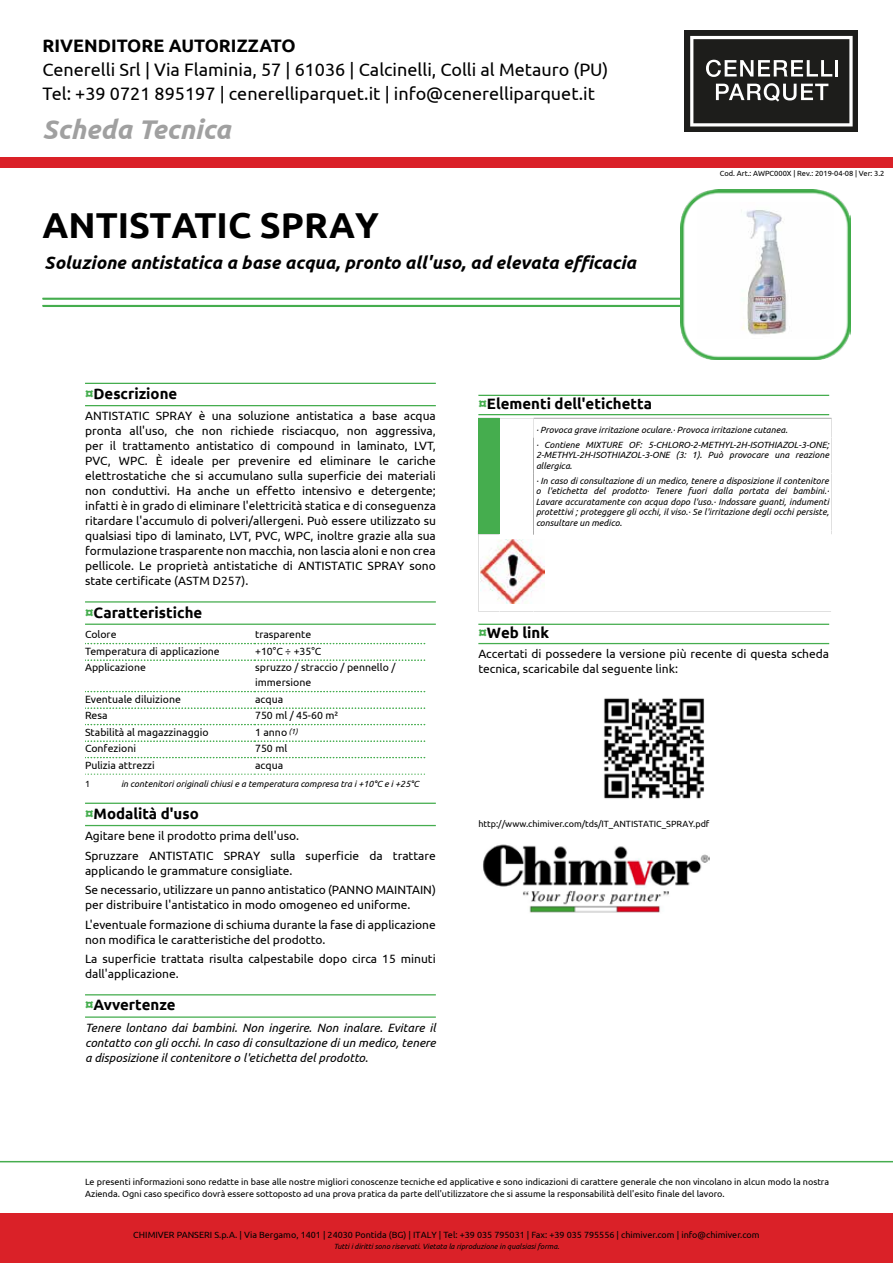
<style>
.page{position:relative;width:893px;height:1263px;background:#fff}
.page>*{position:absolute;margin:0;border:0;box-sizing:border-box;transform-origin:0 0}
.t1{font:700 36px "Ubuntu";color:#000}
.t2{font:italic 700 27px "Ubuntu";color:#a0a0a0}
.t3{font:18px/24px "Ubuntu";color:#000}
.t4{font:italic 700 18px "Ubuntu";color:#000}
.t5{font:700 18px "Ubuntu";color:#000}
.t6{font:700 15px "Ubuntu";color:#000}
.t7{font:12px/15px "Ubuntu";color:#000}
.t8{font:italic 12px/15px "Ubuntu";color:#000;text-align:justify}
.t9{font:10.5px/15px "Ubuntu";color:#000}
.t10{font:italic 9px/10.5px "Ubuntu";color:#000}
.t11{font:9px/12px "Ubuntu";color:#000}
.t12{font:italic 7.5px "Ubuntu";color:#000}
.t13{font:7.5px "Ubuntu";color:#000}
.s1{color:#45ad4e}
</style>
<div class="page">
<img style="left:483px;top:844px;width:226px;height:69px">
<div style="left:0;top:157px;width:893px;height:17px;background:#da2128"></div>
<div style="left:0;top:168px;width:893px;height:11px;background:#fff"></div>
<hr style="left:43px;top:298px;width:637px;height:1px;background:#45ad4e">
<hr style="left:43px;top:299px;width:637px;height:1px;background:#45ad4e">
<hr style="left:43px;top:305px;width:637px;height:1px;background:#45ad4e">
<hr style="left:43px;top:306px;width:637px;height:1px;background:#45ad4e">
<img style="left:680px;top:190px;width:170px;height:170px">
<img style="left:697px;top:202px;width:136px;height:136px">
<hr style="left:0;top:1161px;width:893px;height:1px;background:#45ad4e">
<div style="left:0;top:1213px;width:893px;height:50px;background:#da2128"></div>
<hr style="left:85px;top:383px;width:351px;height:1px;background:#45ad4e">
<hr style="left:85px;top:405px;width:351px;height:1px;background:#45ad4e">
<hr style="left:85px;top:601px;width:351px;height:2px;background:#45ad4e">
<hr style="left:85px;top:624px;width:351px;height:1px;background:#45ad4e">
<svg style="left:85px;top:643px;width:340px;height:2px"></svg>
<svg style="left:85px;top:659px;width:340px;height:2px"></svg>
<svg style="left:85px;top:691px;width:340px;height:2px"></svg>
<svg style="left:85px;top:707px;width:340px;height:2px"></svg>
<svg style="left:85px;top:724px;width:340px;height:2px"></svg>
<svg style="left:85px;top:740px;width:340px;height:2px"></svg>
<svg style="left:85px;top:757px;width:340px;height:2px"></svg>
<svg style="left:85px;top:773px;width:340px;height:2px"></svg>
<hr style="left:85px;top:803px;width:351px;height:1px;background:#45ad4e">
<hr style="left:85px;top:825px;width:351px;height:1px;background:#45ad4e">
<hr style="left:85px;top:994px;width:351px;height:1px;background:#45ad4e">
<hr style="left:85px;top:1016px;width:351px;height:2px;background:#45ad4e">
<hr style="left:478px;top:395px;width:351px;height:1px;background:#45ad4e">
<hr style="left:478px;top:414px;width:351px;height:1px;background:#45ad4e">
<svg style="left:478px;top:418px;width:354px;height:194px"></svg>
<hr style="left:478px;top:624px;width:351px;height:1px;background:#45ad4e">
<hr style="left:478px;top:643px;width:351px;height:1px;background:#45ad4e">
<img style="left:604px;top:698px;width:100px;height:101px">
<div style="left:685px;top:31px;width:173px;height:101px;background:#1d1d1b"></div>
<svg style="left:690px;top:36px;width:163px;height:90px"></svg>
<h3 class="t5" style="left:43px;top:34px;width:255px">RIVENDITORE AUTORIZZATO</h3>
<h3 class="t3" style="left:43px;top:57px;width:567px">Cenerelli Srl | Via Flaminia, 57 | 61036 | Calcinelli, Colli al Metauro (PU)<br>Tel: +39 0721 895197 | cenerelliparquet.it | info@cenerelliparquet.it</h3>
<h2 class="t2" style="left:43px;top:113px;width:190px">Scheda Tecnica</h2>
<h1 class="t1" style="left:43px;top:203px;width:338px">ANTISTATIC SPRAY</h1>
<h3 class="t4" style="left:45px;top:252px;width:593px">Soluzione antistatica a base acqua, pronto all'uso, ad elevata efficacia</h3>
<p class="t13" style="left:720px;top:168px;width:166px">Cod. Art.: AWPC000X | Rev.: 2019-04-08 | Ver: 3.2</p>
<p class="t6" style="left:85px;top:384px;width:94px"><span class="s1">¤</span>Descrizione</p>
<p class="t7" style="left:85px;top:408px;width:352px;text-align:justify">ANTISTATIC SPRAY è una soluzione antistatica a base acqua pronta all'uso, che non richiede risciacquo, non aggressiva, per il trattamento antistatico di compound in laminato, LVT, PVC, WPC. È ideale per prevenire ed eliminare le cariche elettrostatiche che si accumulano sulla superficie dei materiali non conduttivi. Ha anche un effetto intensivo e detergente; infatti è in grado di eliminare l'elettricità statica e di conseguenza ritardare l'accumulo di polveri/allergeni. Può essere utilizzato su qualsiasi tipo di laminato, LVT, PVC, WPC, inoltre grazie alla sua formulazione trasparente non macchia, non lascia aloni e non crea pellicole. Le proprietà antistatiche di ANTISTATIC SPRAY sono state certificate (ASTM D257).</p>
<p class="t6" style="left:85px;top:603px;width:119px"><span class="s1">¤</span>Caratteristiche</p>
<p class="t9" style="left:85px;top:627px;width:33px">Colore</p>
<p class="t9" style="left:255px;top:627px;width:58px">trasparente</p>
<p class="t9" style="left:85px;top:643px;width:136px">Temperatura di applicazione</p>
<p class="t9" style="left:255px;top:643px;width:68px">+10°C ÷ +35°C</p>
<p class="t9" style="left:85px;top:660px;width:62px">Applicazione</p>
<p class="t9" style="left:255px;top:660px;width:142px">spruzzo / straccio / pennello / immersione</p>
<p class="t9" style="left:85px;top:691px;width:97px">Eventuale diluizione</p>
<p class="t9" style="left:255px;top:691px;width:30px">acqua</p>
<p class="t9" style="left:85px;top:708px;width:24px">Resa</p>
<p class="t9" style="left:255px;top:708px;width:85px">750 ml / 45-60 m²</p>
<p class="t9" style="left:85px;top:724px;width:125px">Stabilità al magazzinaggio</p>
<p class="t9" style="left:255px;top:724px;width:44px">1 anno <sup>(1)</sup></p>
<p class="t9" style="left:85px;top:741px;width:52px">Confezioni</p>
<p class="t9" style="left:255px;top:741px;width:34px">750 ml</p>
<p class="t9" style="left:85px;top:757px;width:71px">Pulizia attrezzi</p>
<p class="t9" style="left:255px;top:757px;width:30px">acqua</p>
<p class="t11" style="left:85px;top:778px;width:7px">1</p>
<p class="t10" style="left:121px;top:778px;width:299px">in contenitori originali chiusi e a temperatura compresa tra i +10°C e i +25°C</p>
<p class="t6" style="left:85px;top:804px;width:115px"><span class="s1">¤</span>Modalità d'uso</p>
<p class="t7" style="left:85px;top:826px;width:352px;line-height:19.5px">Agitare bene il prodotto prima dell'uso.<br>Spruzzare ANTISTATIC SPRAY sulla superficie da trattare</p>
<p class="t7" style="left:85px;top:860px;width:352px;line-height:19.5px">applicando le grammature consigliate.<br>Se necessario, utilizzare un panno antistatico (PANNO MAINTAIN)</p>
<p class="t7" style="left:85px;top:895px;width:352px;line-height:19.5px">per distribuire l'antistatico in modo omogeneo ed uniforme.<br>L'eventuale formazione di schiuma durante la fase di applicazione</p>
<p class="t7" style="left:85px;top:929px;width:352px;line-height:19.5px">non modifica le caratteristiche del prodotto.<br>La superficie trattata risulta calpestabile dopo circa 15 minuti</p>
<p class="t7" style="left:85px;top:966px;width:95px">dall'applicazione.</p>
<p class="t6" style="left:85px;top:996px;width:92px"><span class="s1">¤</span>Avvertenze</p>
<p class="t8" style="left:85px;top:1020px;width:352px">Tenere lontano dai bambini. Non ingerire. Non inalare. Evitare il contatto con gli occhi. In caso di consultazione di un medico, tenere a disposizione il contenitore o l'etichetta del prodotto.</p>
<p class="t6" style="left:478px;top:395px;width:175px"><span class="s1">¤</span>Elementi dell'etichetta</p>
<p class="t10" style="left:536px;top:422px;width:294px;line-height:14.7px">· Provoca grave irritazione oculare.· Provoca irritazione cutanea.<br>· Contiene MIXTURE OF: 5-CHLORO-2-METHYL-2H-ISOTHIAZOL-3-ONE;</p>
<p class="t10" style="left:536px;top:450px;width:294px">2-METHYL-2H-ISOTHIAZOL-3-ONE (3: 1). Può provocare una reazione allergica.</p>
<p class="t10" style="left:536px;top:475px;width:294px;text-align:justify">· In caso di consultazione di un medico, tenere a disposizione il contenitore o l'etichetta del prodotto· Tenere fuori dalla portata dei bambini.· Lavare accuratamente con acqua dopo l'uso.· Indossare guanti, indumenti protettivi ; proteggere gli occhi, il viso.· Se l'irritazione degli occhi persiste, consultare un medico.</p>
<p class="t6" style="left:478px;top:624px;width:72px"><span class="s1">¤</span>Web link</p>
<p class="t7" style="left:478px;top:646px;width:352px">Accertati di possedere la versione più recente di questa scheda tecnica, scaricabile dal seguente link:</p>
<p class="t11" style="left:478px;top:817px;width:233px">http://www.chimiver.com/tds/IT_ANTISTATIC_SPRAY.pdf</p>
<p class="t11" style="left:85px;top:1175px;width:746px">Le presenti informazioni sono redatte in base alle nostre migliori conoscenze tecniche ed applicative e sono indicazioni di carattere generale che non vincolano in alcun modo la nostra<br>Azienda. Ogni caso specifico dovrà essere sottoposto ad una prova pratica da parte dell'utilizzatore che si assume la responsabilità dell'esito finale del lavoro.</p>
<p class="t11" style="left:133px;top:1228px;width:628px">CHIMIVER PANSERI S.p.A. | Via Bergamo, 1401 | 24030 Pontida (BG) | ITALY | Tel: +39 035 795031 | Fax: +39 035 795556 | chimiver.com | info@chimiver.com</p>
<p class="t12" style="left:334px;top:1242px;width:227px">Tutti i diritti sono riservati. Vietata la riproduzione in qualsiasi forma.</p>
</div>
